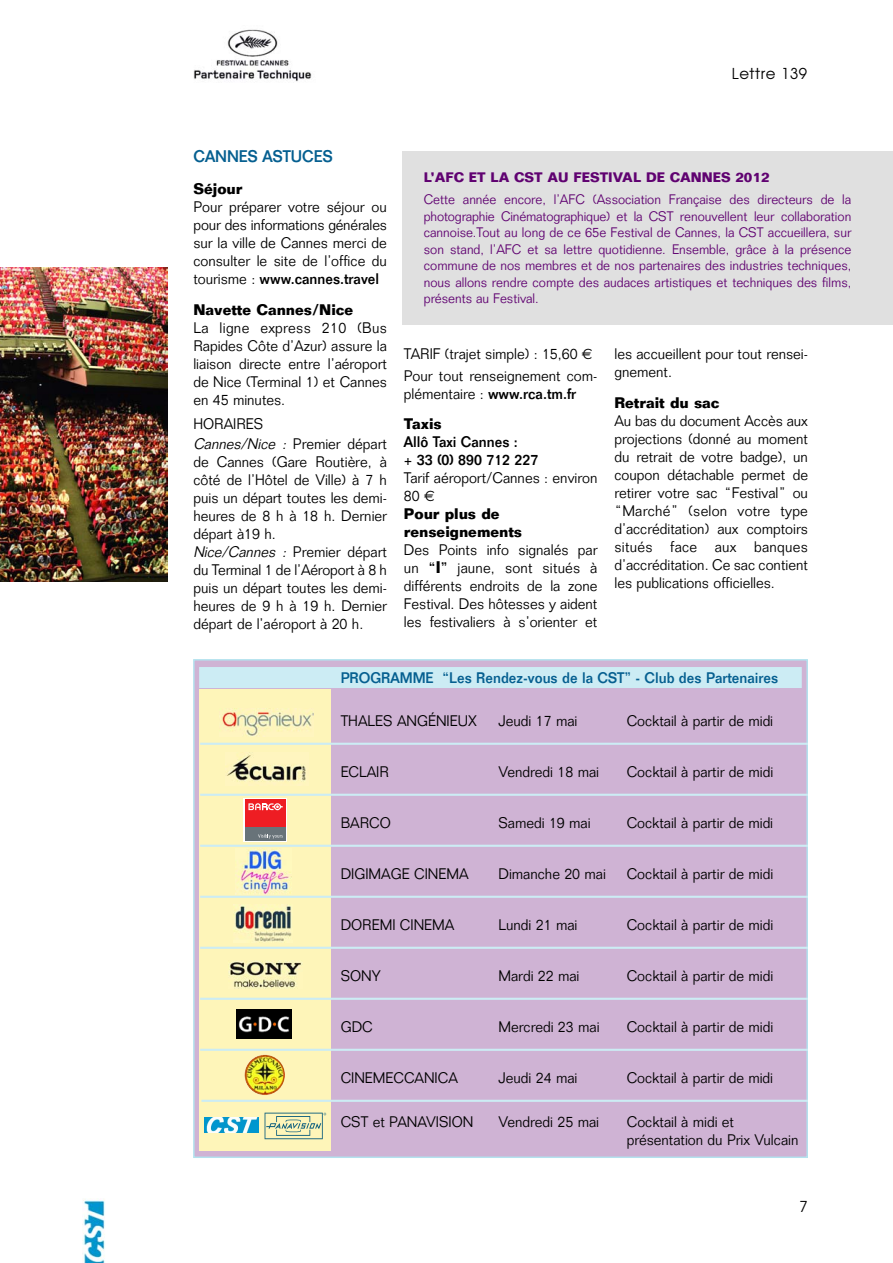
<style>
.page{position:relative;width:893px;height:1263px;background:#fff}
.page>*{position:absolute;margin:0;border:0;box-sizing:border-box;transform-origin:0 0}
.t1{font:500 16.5px "Folio";color:#055f90;scale:.95 1}
.t2{font:300 15px/18px "Folio";color:#000;scale:.95 1}
.t3{font:500 15px/30px "Folio";color:#000;scale:.95 1}
.t4{font:500 15px "Folio";color:#055f90;scale:.95 1}
.t5{font:700 15px "Folio";color:#000;scale:.95 1}
.t6{font:15px "Avant Garde";letter-spacing:.035em;color:#000}
.t7{font:300 13.5px/16.5px "Folio";color:#600271;text-align:justify;scale:.95 1}
.t8{font:700 13.5px "Folio";color:#600271;scale:.95 1}
.s1{font-weight:500}
.s2{font-style:italic}
.s3{font-family:"Euro Sans";font-weight:400}
.s4{font-weight:300}
.s5{font-weight:700}
.s6{font-weight:700;font-size:16.5px}
</style>
<div class="page">
<div style="left:194px;top:660px;width:613px;height:497px;background:#cfb3d4"></div>
<div style="left:193px;top:659px;width:615px;height:499px;border:2px solid #b3e2ee"></div>
<img style="left:0;top:267px;width:167px;height:314px">
<img style="left:82px;top:1199px;width:23px;height:64px">
<div style="left:199px;top:689px;width:132px;height:461px;background:#fef5b9"></div>
<img style="left:222px;top:709px;width:92px;height:28px">
<img style="left:235px;top:849px;width:56px;height:45px">
<img style="left:225px;top:755px;width:81px;height:30px">
<div style="left:243px;top:798px;width:44px;height:44px;background:linear-gradient(to right,#687379,#687379)"></div>
<div style="left:245px;top:827px;width:41px;height:13px;background:#687379"></div>
<div style="left:245px;top:800px;width:41px;height:27px;background:#ee1d23"></div>
<svg style="left:248px;top:803px;width:35px;height:7px"></svg>
<svg style="left:258px;top:834px;width:25px;height:5px"></svg>
<img style="left:193px;top:29px;width:119px;height:53px">
<div style="left:402px;top:152px;width:490px;height:173px;background:#e0e0e0"></div>
<img style="left:228px;top:960px;width:74px;height:28px">
<img style="left:237px;top:1010px;width:54px;height:28px">
<img style="left:235px;top:905px;width:57px;height:37px">
<img style="left:244px;top:1055px;width:41px;height:40px;border-radius:50%">
<div style="left:199px;top:667px;width:603px;height:21px;background:#ccecf4"></div>
<hr style="left:200px;top:743px;width:608px;height:2px;background:#ccecf4">
<hr style="left:200px;top:794px;width:608px;height:2px;background:#ccecf4">
<hr style="left:200px;top:845px;width:608px;height:2px;background:#ccecf4">
<hr style="left:200px;top:896px;width:608px;height:2px;background:#ccecf4">
<hr style="left:200px;top:947px;width:608px;height:2px;background:#ccecf4">
<hr style="left:200px;top:998px;width:608px;height:2px;background:#ccecf4">
<hr style="left:200px;top:1049px;width:608px;height:2px;background:#ccecf4">
<hr style="left:201px;top:1100px;width:607px;height:2px;background:#ccecf4">
<img style="left:205px;top:1117px;width:53px;height:16px">
<svg style="left:265px;top:1113px;width:61px;height:26px"></svg>
<p class="t6" style="left:732px;top:64px;width:77px">Lettre 139</p>
<p class="t1" style="left:193px;top:146px;width:148px">CANNES ASTUCES</p>
<p class="t5" style="left:193px;top:179px;width:53px">Séjour</p>
<p class="t2" style="left:193px;top:197px;width:205px;text-align:justify">Pour préparer votre séjour ou pour des informations générales sur la ville de Cannes merci de consulter le site de l’office du tourisme : <span class="s1">www.cannes.travel</span></p>
<p class="t5" style="left:193px;top:301px;width:170px">Navette Cannes/Nice</p>
<p class="t2" style="left:193px;top:319px;width:205px;text-align:justify">La ligne express 210 (Bus Rapides Côte d’Azur) assure la liaison directe entre l’aéroport de Nice (Terminal 1) et Cannes en 45 minutes.</p>
<p class="t2" style="left:193px;top:414px;width:205px;line-height:19.5px">HORAIRES<br><span class="s2">Cannes/Nice :</span> Premier départ</p>
<p class="t2" style="left:193px;top:452px;width:205px">de Cannes (Gare Routière, à côté de l’Hôtel de Ville) à 7 h puis un départ toutes les demi&shy;heures de 8 h à 18 h. Dernier départ à19 h.<br><span class="s2">Nice/Cannes :</span> Premier départ du Terminal 1 de l’Aéroport à 8 h puis un départ toutes les demi&shy;heures de 9 h à 19 h. Dernier départ de l’aéroport à 20 h.</p>
<p class="t8" style="left:424px;top:168px;width:366px">L’AFC ET LA CST AU FESTIVAL DE CANNES 2012</p>
<p class="t7" style="left:424px;top:191px;width:452px">Cette année encore, l’AFC (Association Française des directeurs de la photographie Cinématographique) et la CST renouvellent leur collaboration cannoise.Tout au long de ce 65e Festival de Cannes, la CST accueillera, sur son stand, l’AFC et sa lettre quotidienne. Ensemble, grâce à la présence commune de nos membres et de nos partenaires des industries techniques, nous allons rendre compte des audaces artistiques et techniques des films, présents au Festival.</p>
<p class="t2" style="left:404px;top:342px;width:205px;line-height:22.5px">TARIF (trajet simple) : 15,60 <span class="s3">€<br></span>Pour tout renseignement com-</p>
<p class="t3" style="left:404px;top:379px;width:183px"><span class="s4">plémentaire :</span> www.rca.tm.fr<br><span class="s5">Taxis</span></p>
<p class="t3" style="left:404px;top:433px;width:143px;line-height:18px">Allô Taxi Cannes :<br>+ 33 (0) 890 712 227</p>
<p class="t2" style="left:404px;top:469px;width:205px">Tarif aéroport/Cannes : environ<br>80 <span class="s3">€<br></span><span class="s5">Pour plus de renseignements</span></p>
<p class="t2" style="left:404px;top:541px;width:205px;text-align:justify">Des Points info signalés par un <span class="s1">“</span><span class="s6">I</span><span class="s1">”</span> jaune, sont situés à différents endroits de la zone Festival. Des hôtesses y aident les festivaliers à s’orienter et</p>
<p class="t2" style="left:614px;top:345px;width:205px">les accueillent pour tout rensei&shy;gnement.</p>
<p class="t5" style="left:614px;top:394px;width:112px">Retrait du sac</p>
<p class="t2" style="left:614px;top:412px;width:205px;text-align:justify">Au bas du document Accès aux projections (donné au moment du retrait de votre badge), un coupon détachable permet de retirer votre sac “Festival” ou “Marché” (selon votre type d’accréditation) aux comptoirs situés face aux banques d’accréditation. Ce sac contient les publications officielles.</p>
<p class="t4" style="left:341px;top:669px;width:462px">PROGRAMME “Les Rendez-vous de la CST” - Club des Partenaires</p>
<p class="t2" style="left:341px;top:712px;width:145px">THALES ANGÉNIEUX</p>
<p class="t2" style="left:498px;top:712px;width:85px">Jeudi 17 mai</p>
<p class="t2" style="left:627px;top:712px;width:156px">Cocktail à partir de midi</p>
<p class="t2" style="left:341px;top:763px;width:52px">ECLAIR</p>
<p class="t2" style="left:498px;top:763px;width:107px">Vendredi 18 mai</p>
<p class="t2" style="left:627px;top:763px;width:156px">Cocktail à partir de midi</p>
<p class="t2" style="left:341px;top:814px;width:54px">BARCO</p>
<p class="t2" style="left:498px;top:814px;width:98px">Samedi 19 mai</p>
<p class="t2" style="left:627px;top:814px;width:156px">Cocktail à partir de midi</p>
<p class="t2" style="left:341px;top:865px;width:136px">DIGIMAGE CINEMA</p>
<p class="t2" style="left:498px;top:865px;width:115px">Dimanche 20 mai</p>
<p class="t2" style="left:627px;top:865px;width:156px">Cocktail à partir de midi</p>
<p class="t2" style="left:341px;top:916px;width:121px">DOREMI CINEMA</p>
<p class="t2" style="left:498px;top:916px;width:85px">Lundi 21 mai</p>
<p class="t2" style="left:627px;top:916px;width:156px">Cocktail à partir de midi</p>
<p class="t2" style="left:341px;top:967px;width:44px">SONY</p>
<p class="t2" style="left:498px;top:967px;width:87px">Mardi 22 mai</p>
<p class="t2" style="left:627px;top:967px;width:156px">Cocktail à partir de midi</p>
<p class="t2" style="left:341px;top:1018px;width:35px">GDC</p>
<p class="t2" style="left:498px;top:1018px;width:108px">Mercredi 23 mai</p>
<p class="t2" style="left:627px;top:1018px;width:156px">Cocktail à partir de midi</p>
<p class="t2" style="left:341px;top:1069px;width:125px">CINEMECCANICA</p>
<p class="t2" style="left:498px;top:1069px;width:85px">Jeudi 24 mai</p>
<p class="t2" style="left:627px;top:1069px;width:156px">Cocktail à partir de midi</p>
<p class="t2" style="left:341px;top:1113px;width:141px">CST et PANAVISION</p>
<p class="t2" style="left:498px;top:1113px;width:107px">Vendredi 25 mai</p>
<p class="t2" style="left:627px;top:1113px;width:182px">Cocktail à midi et présentation du Prix Vulcain</p>
<p class="t6" style="left:800px;top:1197px;width:10px">7</p>
</div>
